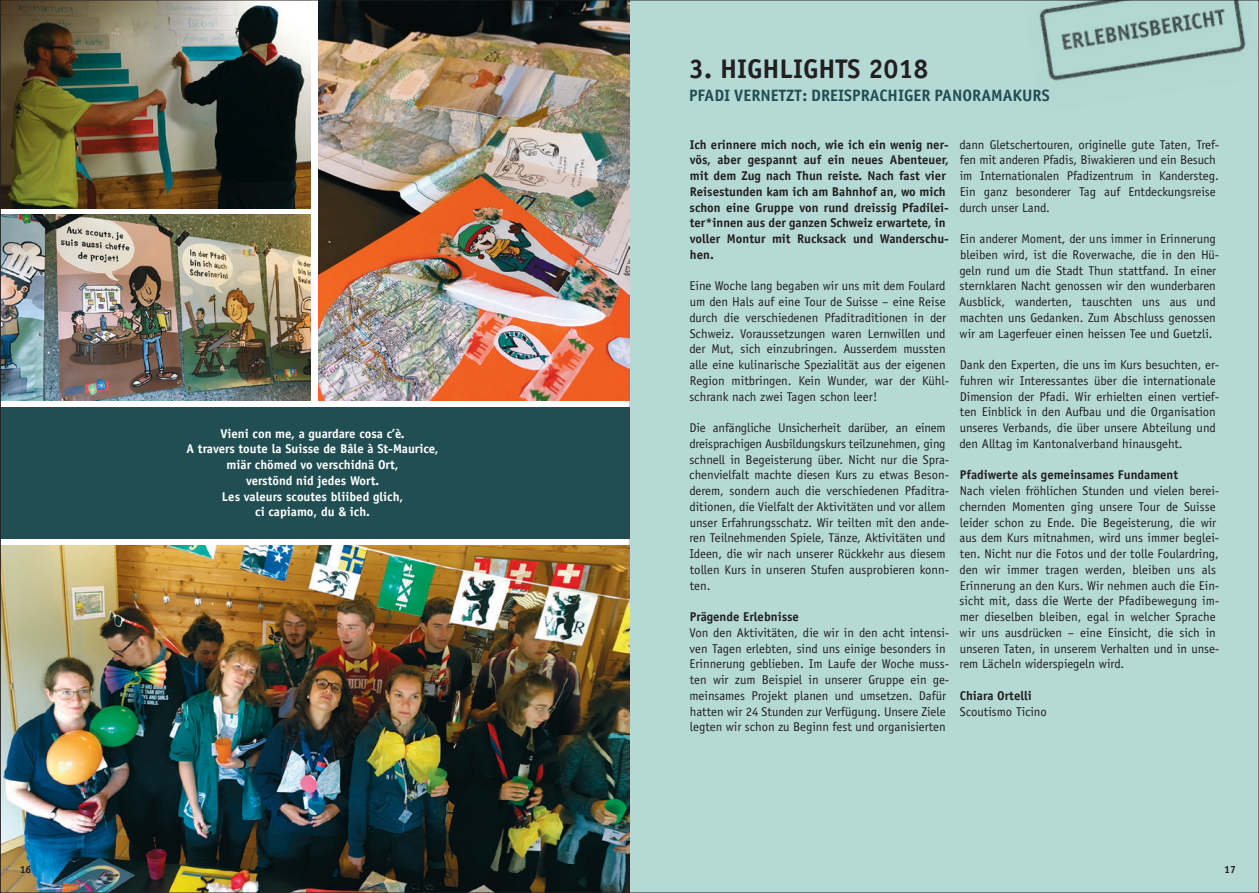
<style>
.page{position:relative;width:1259px;height:893px;background:#fff}
.page>*{position:absolute;margin:0;border:0;box-sizing:border-box;transform-origin:0 0}
.Haupttitel_1{font:700 27px "Officina Sans Std";color:#231f20}
.Lauftext{font:700 16.5px "Officina Sans Std";color:#214e52}
.Lauftext-2{font:12.75px/15.8px "Officina Sans Std";color:#231f20}
.Lauftext-3{font:700 12.75px/15.8px "Officina Sans Std";color:#231f20}
.Lauftext-4{font:700 12.75px/15.8px "Officina Sans Std";color:#fff;text-align:center}
.t1{font:700 10.5px "Officina Sans Std";color:#231f20}
</style>
<div class="page">
<div style="left:629px;top:0;width:630px;height:893px;background:#b5dad6"></div>
<img style="left:2px;top:546px;width:627px;height:345px">
<div style="left:0;top:407px;width:629px;height:132px;background:#214e52"></div>
<img style="left:318px;top:2px;width:311px;height:398px">
<img style="left:2px;top:2px;width:308px;height:207px">
<img style="left:2px;top:215px;width:308px;height:185px">
<img style="left:1039px;top:2px;width:207px;height:79px">
<hr style="left:629px;top:0;width:1px;height:893px;background:#231f20">
<p class="Haupttitel_1" style="left:689px;top:52px;width:241px">3. HIGHLIGHTS 2018</p>
<p class="Lauftext-4" style="left:220px;top:425px;width:186px">Vieni con me, a guardare cosa c’è.</p>
<p class="Lauftext-4" style="left:187px;top:441px;width:253px">A travers toute la Suisse de Bâle à St-Maurice,</p>
<p class="Lauftext-4" style="left:227px;top:457px;width:173px">miär chömed vo verschidnä Ort, verstönd nid jedes Wort.</p>
<p class="Lauftext-4" style="left:222px;top:488px;width:183px">Les valeurs scoutes bliibed glich, ci capiamo, du &amp; ich.</p>
<p class="Lauftext" style="left:689px;top:85px;width:362px">PFADI VERNETZT: DREISPRACHIGER PANORAMAKURS</p>
<p class="Lauftext-3" style="left:689px;top:136px;width:261px">Ich erinnere mich noch, wie ich ein wenig ner&shy;vös, aber gespannt auf ein neues Abenteuer, mit dem Zug nach Thun reiste. Nach fast vier Reisestunden kam ich am Bahnhof an, wo mich schon eine Gruppe von rund dreissig Pfadilei&shy;ter*innen aus der ganzen Schweiz erwartete, in voller Montur mit Rucksack und Wanderschu&shy;hen.</p>
<p class="Lauftext-2" style="left:689px;top:278px;width:261px">Eine Woche lang begaben wir uns mit dem Foulard um den Hals auf eine Tour de Suisse – eine Reise durch die verschiedenen Pfaditraditionen in der Schweiz. Voraussetzungen waren Lernwillen und der Mut, sich einzubringen. Ausserdem mussten alle eine kulinarische Spezialität aus der eigenen Region mitbringen. Kein Wunder, war der Kühl&shy;schrank nach zwei Tagen schon leer!</p>
<p class="Lauftext-2" style="left:689px;top:420px;width:261px">Die anfängliche Unsicherheit darüber, an einem dreisprachigen Ausbildungskurs teilzunehmen, ging schnell in Begeisterung über. Nicht nur die Spra&shy;chenvielfalt machte diesen Kurs zu etwas Beson&shy;derem, sondern auch die verschiedenen Pfaditra&shy;ditionen, die Vielfalt der Aktivitäten und vor allem unser Erfahrungsschatz. Wir teilten mit den ande&shy;ren Teilnehmenden Spiele, Tänze, Aktivitäten und Ideen, die wir nach unserer Rückkehr aus diesem tollen Kurs in unseren Stufen ausprobieren konn&shy;ten.</p>
<p class="Lauftext-3" style="left:690px;top:609px;width:111px">Prägende Erlebnisse</p>
<p class="Lauftext-2" style="left:689px;top:625px;width:261px">Von den Aktivitäten, die wir in den acht intensi&shy;ven Tagen erlebten, sind uns einige besonders in Erinnerung geblieben. Im Laufe der Woche muss&shy;ten wir zum Beispiel in unserer Gruppe ein ge&shy;meinsames Projekt planen und umsetzen. Dafür hatten wir 24 Stunden zur Verfügung. Unsere Ziele legten wir schon zu Beginn fest und organisierten</p>
<p class="Lauftext-2" style="left:959px;top:136px;width:261px">dann Gletschertouren, originelle gute Taten, Tref&shy;fen mit anderen Pfadis, Biwakieren und ein Besuch im Internationalen Pfadizentrum in Kandersteg.<br>Ein ganz besonderer Tag auf Entdeckungsreise durch unser Land.</p>
<p class="Lauftext-2" style="left:959px;top:231px;width:262px">Ein anderer Moment, der uns immer in Erinnerung bleiben wird, ist die Roverwache, die in den Hü&shy;geln rund um die Stadt Thun stattfand. In einer sternklaren Nacht genossen wir den wunderbaren Ausblick, wanderten, tauschten uns aus und machten uns Gedanken. Zum Abschluss genossen wir am Lagerfeuer einen heissen Tee und Guetzli.</p>
<p class="Lauftext-2" style="left:959px;top:357px;width:261px">Dank den Experten, die uns im Kurs besuchten, er&shy;fuhren wir Interessantes über die internationale Dimension der Pfadi. Wir erhielten einen vertief&shy;ten Einblick in den Aufbau und die Organisation unseres Verbands, die über unsere Abteilung und den Alltag im Kantonalverband hinausgeht.</p>
<p class="Lauftext-3" style="left:960px;top:467px;width:220px">Pfadiwerte als gemeinsames Fundament</p>
<p class="Lauftext-2" style="left:959px;top:483px;width:261px">Nach vielen fröhlichen Stunden und vielen berei&shy;chernden Momenten ging unsere Tour de Suisse leider schon zu Ende. Die Begeisterung, die wir aus dem Kurs mitnahmen, wird uns immer beglei&shy;ten. Nicht nur die Fotos und der tolle Foulardring, den wir immer tragen werden, bleiben uns als Erinnerung an den Kurs. Wir nehmen auch die Ein&shy;sicht mit, dass die Werte der Pfadibewegung im&shy;mer dieselben bleiben, egal in welcher Sprache wir uns ausdrücken – eine Einsicht, die sich in unseren Taten, in unserem Verhalten und in unse&shy;rem Lächeln widerspiegeln wird.</p>
<p class="Lauftext-3" style="left:959px;top:687px;width:74px">Chiara Ortelli</p>
<p class="Lauftext-2" style="left:959px;top:703px;width:88px">Scoutismo Ticino</p>
<p class="t1" style="left:20px;top:863px;width:13px">16</p>
<p class="t1" style="left:1224px;top:863px;width:13px">17</p>
</div>
